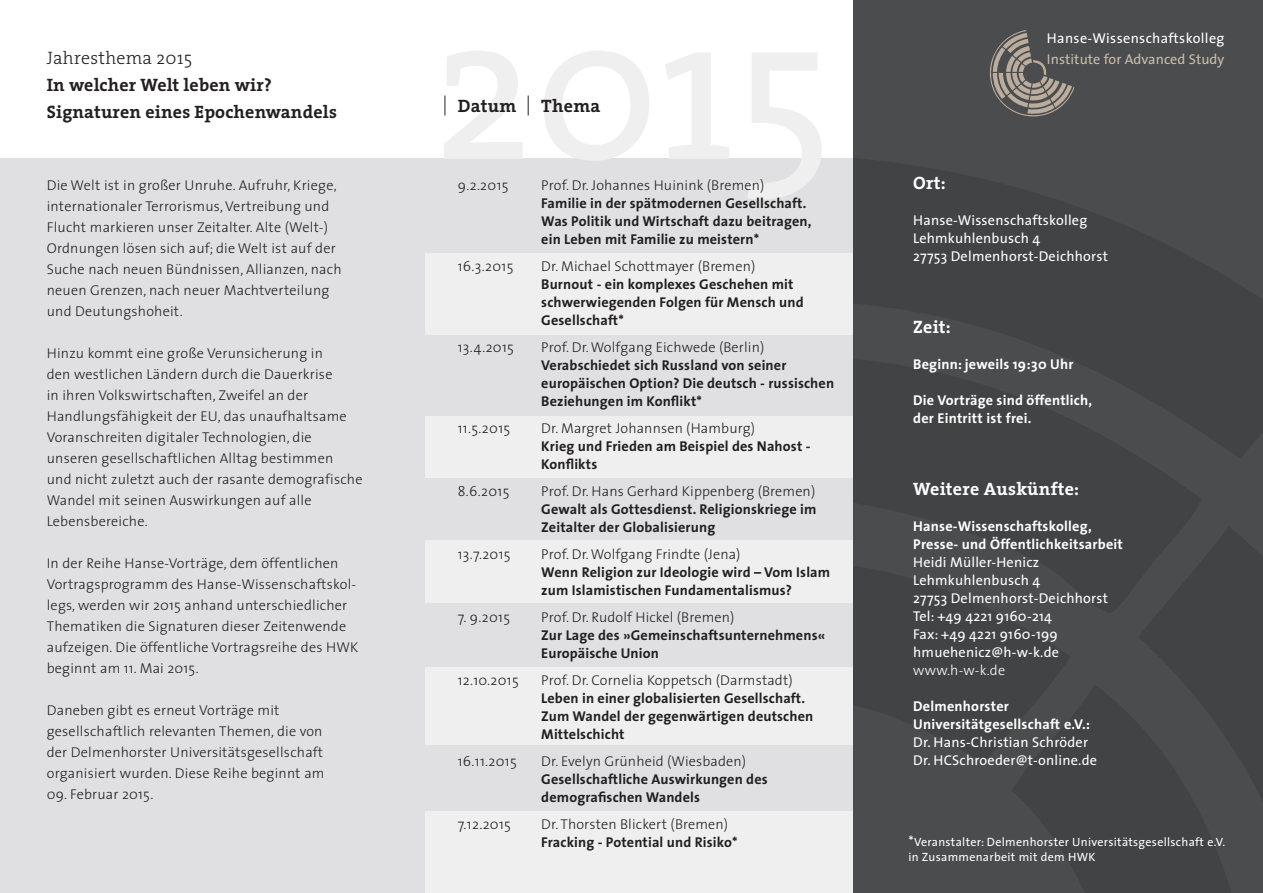
<style>
.page{position:relative;width:1263px;height:893px;background:#fff}
.page>*{position:absolute;margin:0;border:0;box-sizing:border-box;transform-origin:0 0}
.t1{font:700 18px "The Serif";letter-spacing:.01em;color:#231f20}
.t2{font:700 18px "The Serif";letter-spacing:.015em;color:#fff}
.t3{font:300 18px "The Serif";letter-spacing:.015em;color:#231f20}
.t4{font:300 14.25px/21px "The Sans";letter-spacing:.015em;color:#231f20}
.t5{font:700 14.25px/18px "The Sans";letter-spacing:.01em;color:#231f20}
.t6{font:14.25px "The Sans";letter-spacing:.015em;color:#fff}
.t7{font:700 14.25px "The Sans";letter-spacing:.015em;color:#fff}
.t8{font:14.25px "The Sans";letter-spacing:.005em;color:#c8bcaf}
.deutsch_fliesstext{font:300 14.25px "The Sans";color:#fff}
.t9{font:12px "The Sans";letter-spacing:.025em;color:#fff}
.s1{font-size:14.25px}
</style>
<div class="page">
<div style="left:0;top:158px;width:865px;height:735px;background:#e0e0e2"></div>
<div style="left:425px;top:253px;width:440px;height:82px;background:#efeff0"></div>
<div style="left:425px;top:416px;width:440px;height:62px;background:#efeff0"></div>
<div style="left:425px;top:540px;width:440px;height:63px;background:#efeff0"></div>
<div style="left:425px;top:667px;width:440px;height:78px;background:#efeff0"></div>
<div style="left:425px;top:811px;width:440px;height:82px;background:#efeff0"></div>
<svg style="left:853px;top:0;width:410px;height:893px;background:#464748"></svg>
<svg style="left:989px;top:30px;width:86px;height:86px;background:#6d6965"></svg>
<svg style="left:445px;top:96px;width:1px;height:19px"></svg>
<svg style="left:528px;top:96px;width:1px;height:19px"></svg>
<p class="t3" style="left:47px;top:43px;width:147px">Jahresthema 2015</p>
<p class="t1" style="left:47px;top:70px;width:227px">In welcher Welt leben wir?</p>
<p class="t1" style="left:47px;top:97px;width:292px">Signaturen eines Epochenwandels</p>
<p class="t1" style="left:541px;top:91px;width:61px">Thema</p>
<p class="t1" style="left:458px;top:91px;width:60px">Datum</p>
<p class="t4" style="left:47px;top:174px;width:296px">Die Welt ist in großer Unruhe. Aufruhr, Kriege, internationaler Terrorismus, Vertreibung und Flucht markieren unser Zeitalter. Alte (Welt-)<br>Ordnungen lösen sich auf; die Welt ist auf der Suche nach neuen Bündnissen, Allianzen, nach neuen Grenzen, nach neuer Machtverteilung</p>
<p class="t4" style="left:47px;top:300px;width:138px">und Deutungshoheit.</p>
<p class="t4" style="left:47px;top:342px;width:301px">Hinzu kommt eine große Verunsicherung in den westlichen Ländern durch die Dauerkrise in ihren Volkswirtschaften, Zweifel an der Handlungsfähigkeit der EU, das unaufhaltsame Voranschreiten digitaler Technologien, die unseren gesellschaftlichen Alltag bestimmen</p>
<p class="t4" style="left:47px;top:468px;width:317px">und nicht zuletzt auch der rasante demografische<br>Wandel mit seinen Auswirkungen auf alle<br>Lebensbereiche.</p>
<p class="t4" style="left:47px;top:552px;width:313px">In der Reihe Hanse-Vorträge, dem öffentlichen Vortragsprogramm des Hanse-Wissenschaftskol&shy;legs, werden wir 2015 anhand unterschiedlicher Thematiken die Signaturen dieser Zeitenwende aufzeigen. Die öffentliche Vortragsreihe des HWK beginnt am 11. Mai 2015.</p>
<p class="t4" style="left:47px;top:699px;width:279px">Daneben gibt es erneut Vorträge mit gesellschaftlich relevanten Themen, die von der Delmenhorster Universitätsgesellschaft organisiert wurden. Diese Reihe beginnt am</p>
<p class="t4" style="left:47px;top:783px;width:108px">09. Februar 2015.</p>
<p class="t4" style="left:458px;top:174px;width:52px">9.2.2015</p>
<p class="t4" style="left:458px;top:255px;width:57px">16.3.2015</p>
<p class="t4" style="left:458px;top:336px;width:58px">13.4.2015</p>
<p class="t4" style="left:458px;top:417px;width:54px">11.5.2015</p>
<p class="t4" style="left:458px;top:480px;width:53px">8.6.2015</p>
<p class="t4" style="left:458px;top:543px;width:54px">13.7.2015</p>
<p class="t4" style="left:458px;top:606px;width:54px">7. 9.2015</p>
<p class="t4" style="left:458px;top:669px;width:62px">12.10.2015</p>
<p class="t4" style="left:458px;top:750px;width:60px">16.11.2015</p>
<p class="t4" style="left:458px;top:813px;width:55px">7.12.2015</p>
<p class="t4" style="left:541px;top:174px;width:225px">Prof. Dr. Johannes Huinink (Bremen)</p>
<p class="t5" style="left:541px;top:194px;width:267px">Familie in der spätmodernen Gesellschaft.</p>
<p class="t5" style="left:541px;top:212px;width:272px">Was Politik und Wirtschaft dazu beitragen,</p>
<p class="t5" style="left:541px;top:230px;width:219px">ein Leben mit Familie zu meistern*</p>
<p class="t4" style="left:541px;top:255px;width:216px">Dr. Michael Schottmayer (Bremen)</p>
<p class="t5" style="left:541px;top:275px;width:264px">Burnout - ein komplexes Geschehen mit schwerwiegenden Folgen für Mensch und<br>Gesellschaft*</p>
<p class="t4" style="left:541px;top:336px;width:225px">Prof. Dr. Wolfgang Eichwede (Berlin)</p>
<p class="t5" style="left:541px;top:356px;width:294px">Verabschiedet sich Russland von seiner europäischen Option? Die deutsch - russischen<br>Beziehungen im Konflikt*</p>
<p class="t4" style="left:541px;top:417px;width:215px">Dr. Margret Johannsen (Hamburg)</p>
<p class="t5" style="left:541px;top:437px;width:271px">Krieg und Frieden am Beispiel des Nahost -<br>Konflikts</p>
<p class="t4" style="left:541px;top:480px;width:275px">Prof. Dr. Hans Gerhard Kippenberg (Bremen)</p>
<p class="t5" style="left:541px;top:500px;width:276px">Gewalt als Gottesdienst. Religionskriege im<br>Zeitalter der Globalisierung</p>
<p class="t4" style="left:541px;top:543px;width:201px">Prof. Dr. Wolfgang Frindte (Jena)</p>
<p class="t5" style="left:541px;top:563px;width:290px">Wenn Religion zur Ideologie wird – Vom Islam</p>
<p class="t5" style="left:541px;top:581px;width:252px">zum Islamistischen Fundamentalismus?</p>
<p class="t4" style="left:541px;top:606px;width:195px">Prof. Dr. Rudolf Hickel (Bremen)</p>
<p class="t5" style="left:541px;top:626px;width:286px">Zur Lage des »Gemeinschaftsunternehmens«<br>Europäische Union</p>
<p class="t4" style="left:541px;top:669px;width:253px">Prof. Dr. Cornelia Koppetsch (Darmstadt)</p>
<p class="t5" style="left:541px;top:689px;width:274px">Leben in einer globalisierten Gesellschaft.<br>Zum Wandel der gegenwärtigen deutschen<br>Mittelschicht</p>
<p class="t4" style="left:541px;top:750px;width:206px">Dr. Evelyn Grünheid (Wiesbaden)</p>
<p class="t5" style="left:541px;top:770px;width:228px">Gesellschaftliche Auswirkungen des demografischen Wandels</p>
<p class="t4" style="left:541px;top:813px;width:188px">Dr. Thorsten Blickert (Bremen)</p>
<p class="t5" style="left:541px;top:833px;width:198px">Fracking - Potential und Risiko*</p>
<p class="t6" style="left:1047px;top:26px;width:179px">Hanse-Wissenschaftskolleg</p>
<p class="t8" style="left:1047px;top:47px;width:179px">Institute for Advanced Study</p>
<p class="t2" style="left:913px;top:168px;width:34px">Ort:</p>
<p class="t6" style="left:913px;top:208px;width:176px">Hanse-Wissenschaftskolleg</p>
<p class="t6" style="left:913px;top:226px;width:129px">Lehmkuhlenbusch 4</p>
<p class="t6" style="left:913px;top:244px;width:196px">27753 Delmenhorst-Deichhorst</p>
<p class="t2" style="left:913px;top:312px;width:39px">Zeit:</p>
<p class="t7" style="left:913px;top:352px;width:162px">Beginn: jeweils 19:30 Uhr</p>
<p class="t7" style="left:913px;top:388px;width:181px">Die Vorträge sind öffentlich,</p>
<p class="t7" style="left:913px;top:406px;width:120px">der Eintritt ist frei.</p>
<p class="t2" style="left:913px;top:474px;width:168px">Weitere Auskünfte:</p>
<p class="t7" style="left:913px;top:514px;width:180px">Hanse-Wissenschaftskolleg,</p>
<p class="t7" style="left:913px;top:532px;width:211px">Presse- und Öffentlichkeitsarbeit</p>
<p class="t6" style="left:913px;top:550px;width:127px">Heidi Müller-Henicz</p>
<p class="t6" style="left:913px;top:568px;width:129px">Lehmkuhlenbusch 4</p>
<p class="t6" style="left:913px;top:586px;width:196px">27753 Delmenhorst-Deichhorst</p>
<p class="t6" style="left:913px;top:604px;width:140px">Tel: +49 4221 9160-214</p>
<p class="t6" style="left:913px;top:622px;width:146px">Fax: +49 4221 9160-199</p>
<p class="t6" style="left:913px;top:640px;width:147px">hmuehenicz@h-w-k.de</p>
<p class="deutsch_fliesstext" style="left:913px;top:658px;width:93px">www.h-w-k.de</p>
<p class="t7" style="left:913px;top:694px;width:97px">Delmenhorster</p>
<p class="t7" style="left:913px;top:712px;width:178px">Universitätgesellschaft e.V.:</p>
<p class="t6" style="left:913px;top:730px;width:176px">Dr. Hans-Christian Schröder</p>
<p class="t6" style="left:913px;top:748px;width:185px">Dr. HCSchroeder@t-online.de</p>
<p class="t9" style="left:908px;top:832px;width:318px"><span class="s1">*</span>Veranstalter: Delmenhorster Universitätsgesellschaft e.V.</p>
<p class="t9" style="left:908px;top:847px;width:188px">in Zusammenarbeit mit dem HWK</p>
</div>
